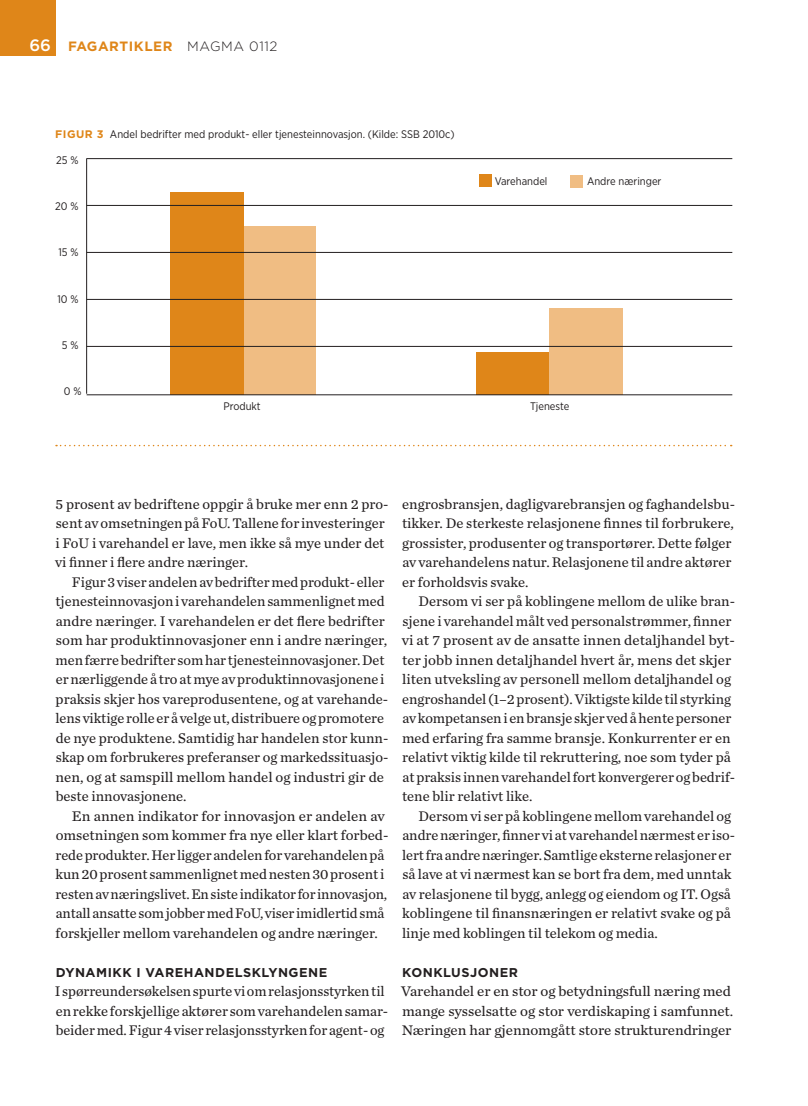
<style>
.page{position:relative;width:808px;height:1106px;background:#fff}
.page>*{position:absolute;margin:0;border:0;box-sizing:border-box;transform-origin:0 0}
.b1a_f{font:14.55px/19.5px "Chronicle Text G2";color:#231f20}
.b1af-_f{font:14.55px/19.5px "Chronicle Text G2";color:#231f20}
.t1{font:700 13.5px "Gotham";letter-spacing:.04em;color:#df8619}
.m1t_t{font:700 12.75px "Gotham";letter-spacing:.04em;color:#231f20}
.fig1_f_m1t_t{font:10.95px "Gotham Narrow";color:#231f20}
.s1{font-weight:500;font-size:16.5px;color:#fff}
.s2{font-weight:300;color:#231f20}
.s3{font-family:"Gotham";font-weight:700;color:#df8619}
</style>
<div class="page">
<div style="left:0;top:0;width:55px;height:55px;background:#df8619"></div>
<svg style="left:56px;top:445px;width:676px;height:1px"></svg>
<div style="left:242px;top:226px;width:74px;height:168px;background:#f0bd83"></div>
<div style="left:170px;top:192px;width:73px;height:202px;background:#df8619"></div>
<div style="left:477px;top:352px;width:73px;height:42px;background:#df8619"></div>
<div style="left:549px;top:308px;width:74px;height:86px;background:#f0bd83"></div>
<hr style="left:86px;top:158px;width:1px;height:236px;background:#231f20">
<hr style="left:87px;top:394px;width:645px;height:1px;background:#231f20">
<hr style="left:87px;top:346px;width:645px;height:1px;background:#231f20">
<hr style="left:87px;top:299px;width:645px;height:1px;background:#231f20">
<hr style="left:87px;top:252px;width:645px;height:1px;background:#231f20">
<hr style="left:87px;top:205px;width:645px;height:1px;background:#231f20">
<hr style="left:87px;top:158px;width:645px;height:1px;background:#231f20">
<div style="left:479px;top:175px;width:12px;height:12px;background:#df8619"></div>
<div style="left:570px;top:175px;width:12px;height:12px;background:#f0bd83"></div>
<p class="t1" style="left:29px;top:37px;width:250px"><span class="s1">66</span> FAGARTIKLER <span class="s2">MAGMA 0112</span></p>
<p class="fig1_f_m1t_t" style="left:55px;top:127px;width:401px"><span class="s3">FIGUR 3</span> Andel bedrifter med produkt- eller tjenesteinnovasjon. (Kilde: SSB 2010c)</p>
<p class="fig1_f_m1t_t" style="left:56px;top:153px;width:24px">25 %</p>
<p class="fig1_f_m1t_t" style="left:55px;top:200px;width:25px">20 %</p>
<p class="fig1_f_m1t_t" style="left:58px;top:246px;width:22px">15 %</p>
<p class="fig1_f_m1t_t" style="left:58px;top:292px;width:23px">10 %</p>
<p class="fig1_f_m1t_t" style="left:62px;top:338px;width:18px">5 %</p>
<p class="fig1_f_m1t_t" style="left:64px;top:384px;width:19px">0 %</p>
<p class="fig1_f_m1t_t" style="left:495px;top:174px;width:54px">Varehandel</p>
<p class="fig1_f_m1t_t" style="left:587px;top:174px;width:76px">Andre næringer</p>
<p class="fig1_f_m1t_t" style="left:223px;top:399px;width:39px">Produkt</p>
<p class="fig1_f_m1t_t" style="left:530px;top:399px;width:41px">Tjeneste</p>
<p class="b1a_f" style="left:55px;top:493px;width:335px">5 prosent av bedriftene oppgir å bruke mer enn 2 pro&shy;sent av omsetningen på FoU. Tallene for investeringer i FoU i varehandel er lave, men ikke så mye under det vi finner i flere andre næringer.</p>
<p class="b1a_f" style="left:55px;top:571px;width:334px;text-indent:17px">Figur 3 viser andelen av bedrifter med produkt- eller tjenesteinnovasjon i varehandelen sammenlignet med andre næringer. I varehandelen er det flere bedrifter som har produktinnovasjoner enn i andre næringer, men færre bedrifter som har tjenesteinnovasjoner. Det er nærliggende å tro at mye av produktinnovasjonene i praksis skjer hos vareprodusentene, og at varehande&shy;lens viktige rolle er å velge ut, distribuere og promotere de nye produktene. Samtidig har handelen stor kunn&shy;skap om forbrukeres preferanser og markedssituasjo&shy;nen, og at samspill mellom handel og industri gir de beste innovasjonene.</p>
<p class="b1a_f" style="left:56px;top:805px;width:334px;text-indent:16px">En annen indikator for innovasjon er andelen av omsetningen som kommer fra nye eller klart forbed&shy;rede produkter. Her ligger andelen for varehandelen på kun 20 prosent sammenlignet med nesten 30 prosent i resten av næringslivet. En siste indikator for innovasjon, antall ansatte som jobber med FoU, viser imidlertid små forskjeller mellom varehandelen og andre næringer.</p>
<p class="m1t_t" style="left:56px;top:963px;width:273px">DYNAMIKK I VAREHANDELSKLYNGENE</p>
<p class="b1af-_f" style="left:55px;top:981px;width:335px">I spørreundersøkelsen spurte vi om relasjonsstyrken til en rekke forskjellige aktører som varehandelen samar&shy;beider med. Figur 4 viser relasjonsstyrken for agent- og</p>
<p class="b1af-_f" style="left:402px;top:493px;width:334px">engrosbransjen, dagligvarebransjen og faghandelsbu&shy;tikker. De sterkeste relasjonene finnes til forbrukere, grossister, produsenter og transportører. Dette følger av varehandelens natur. Relasjonene til andre aktører er forholdsvis svake.</p>
<p class="b1a_f" style="left:402px;top:591px;width:335px;text-indent:17px">Dersom vi ser på koblingene mellom de ulike bran&shy;sjene i varehandel målt ved personalstrømmer, finner vi at 7 prosent av de ansatte innen detaljhandel byt&shy;ter jobb innen detaljhandel hvert år, mens det skjer liten utveksling av personell mellom detaljhandel og engroshandel (1–2 prosent). Viktigste kilde til styrking av kompetansen i en bransje skjer ved å hente personer med erfaring fra samme bransje. Konkurrenter er en relativt viktig kilde til rekruttering, noe som tyder på at praksis innen varehandel fort konvergerer og bedrif&shy;tene blir relativt like.</p>
<p class="b1a_f" style="left:402px;top:805px;width:334px;text-indent:16px">Dersom vi ser på koblingene mellom varehandel og andre næringer, finner vi at varehandel nærmest er iso&shy;lert fra andre næringer. Samtlige eksterne relasjoner er så lave at vi nærmest kan se bort fra dem, med unntak av relasjonene til bygg, anlegg og eiendom og IT. Også koblingene til finansnæringen er relativt svake og på linje med koblingen til telekom og media.</p>
<p class="m1t_t" style="left:402px;top:963px;width:117px">KONKLUSJONER</p>
<p class="b1af-_f" style="left:401px;top:981px;width:334px">Varehandel er en stor og betydningsfull næring med mange sysselsatte og stor verdiskaping i samfunnet.<br>Næringen har gjennomgått store strukturendringer</p>
</div>
